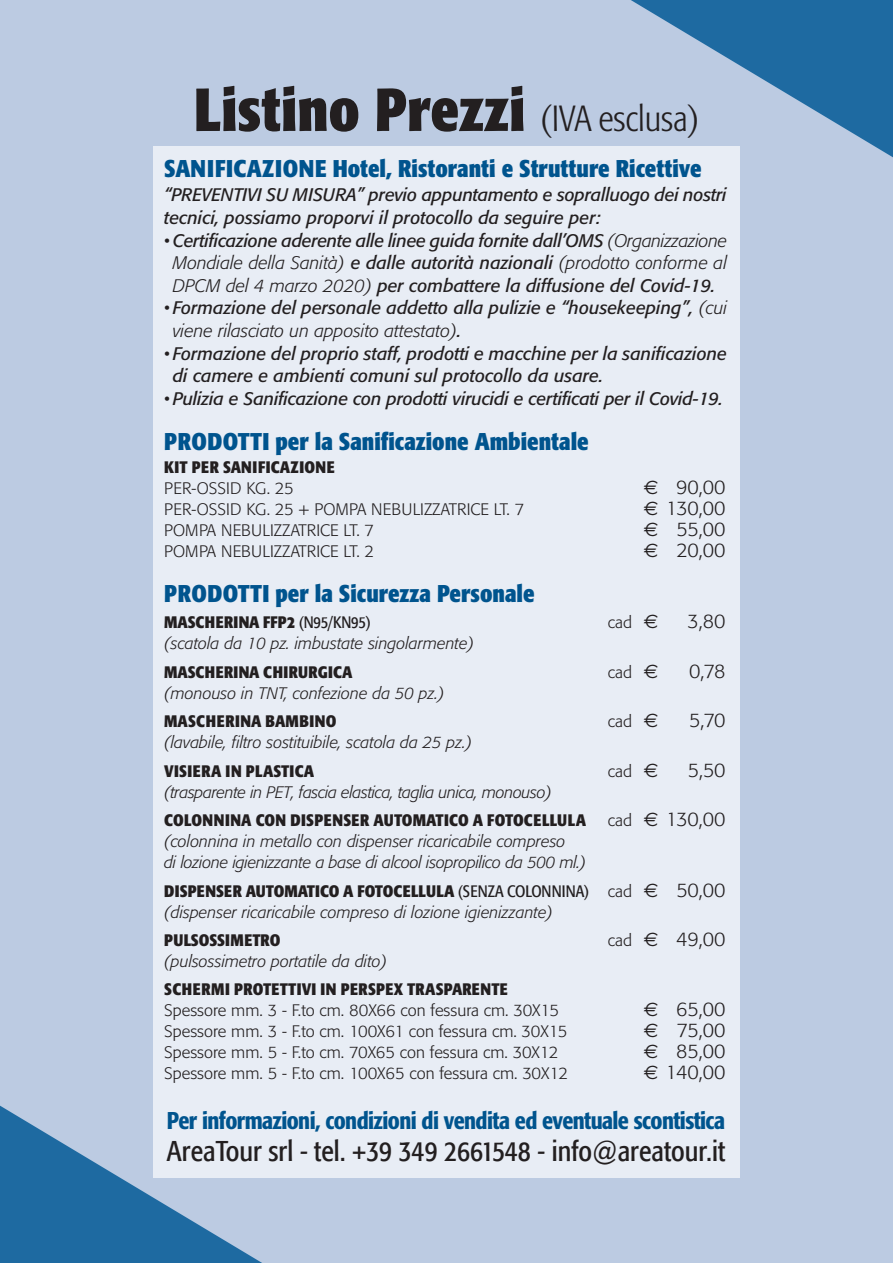
<style>
.page{position:relative;width:893px;height:1263px;background:#bccbe2}
.page>*{position:absolute;margin:0;border:0;box-sizing:border-box;transform-origin:0 0}
.t1{font:700 condensed 60px "Formata";color:#231f20}
.t2{font:condensed 28.5px "Formata";color:#231f20}
.t3{font:700 condensed 24px "Formata";color:#00548e}
.t4{font:500 condensed 24px "Formata";letter-spacing:-.025em;color:#00548e}
.t5{font:300 19.5px "Formata";color:#231f20}
.t6{font:italic 18px/22.6px "Formata";color:#231f20}
.t7{font:italic 300 16.5px/21px "Formata";color:#231f20}
.t8{font:300 16.5px "Formata";color:#231f20}
.t9{font:700 condensed 16.5px "Formata";letter-spacing:.02em;color:#231f20}
.t10{font:italic 300 16.5px "Formata";letter-spacing:-.02em;color:#231f20}
.t11{font:700 condensed 16.5px "Formata";letter-spacing:-.005em;color:#231f20}
.s1{font-weight:300;font-size:36px}
.s2{font-weight:300;font-style:normal}
.s3{font-weight:300}
.s4{font-family:"Euro Sans";font-weight:400}
.s5{font-weight:400}
.s6{font-family:"Euro Sans";font-weight:400;font-size:19.5px}
.s7{font-size:16.5px}
.s8{font-weight:700;font-style:normal;font-stretch:condensed}
.s9{font-weight:400;font-style:normal;font-stretch:condensed}
.s10{font-style:normal}
.s11{font-family:"Euro Sans";font-weight:400;font-style:normal;font-size:19.5px}
.s12{font-style:normal;font-size:19.5px}
</style>
<div class="page">
<svg style="left:595px;top:0;width:298px;height:158px"></svg>
<div style="left:153px;top:147px;width:587px;height:1031px;background:#e8edf5"></div>
<svg style="left:0;top:1105px;width:262px;height:158px"></svg>
<h1 class="t1" style="left:194px;top:86px;width:507px">Listino Prezzi <span class="s1">(IVA esclusa)</span></h1>
<h3 class="t3" style="left:164px;top:159px;width:539px">SANIFICAZIONE Hotel, Ristoranti e Strutture Ricettive</h3>
<p class="t6" style="left:164px;top:185px;width:564px">“PREVENTIVI SU MISURA” previo appuntamento e sopralluogo dei nostri tecnici, possiamo proporvi il protocollo da seguire per:</p>
<p class="t6" style="left:164px;top:230px;width:564px;text-align:center"><span class="s2">•</span> Certificazione aderente alle linee guida fornite dall’OMS <span class="s3">(Organizzazione<br>Mondiale della Sanità)</span> e dalle autorità nazionali <span class="s3">(prodotto conforme al<br>DPCM del 4 marzo 2020)</span> per combattere la diffusione del Covid-19.</p>
<p class="t6" style="left:173px;top:298px;width:556px;text-indent:-8px"><span class="s2">•</span> Formazione del personale addetto alla pulizie e “housekeeping”, <span class="s3">(cui viene rilasciato un apposito attestato)</span>.</p>
<p class="t6" style="left:173px;top:343px;width:556px;text-indent:-8px"><span class="s2">•</span> Formazione del proprio staff, prodotti e macchine per la sanificazione di camere e ambienti comuni sul protocollo da usare.</p>
<p class="t6" style="left:164px;top:389px;width:560px"><span class="s2">•</span>Pulizia e Sanificazione con prodotti virucidi e certificati per il Covid-19.</p>
<h3 class="t3" style="left:164px;top:432px;width:426px">PRODOTTI per la Sanificazione Ambientale</h3>
<p class="t9" style="left:164px;top:461px;width:172px">KIT PER SANIFICAZIONE</p>
<p class="t8" style="left:164px;top:482px;width:131px">PER-OSSID KG. 25</p>
<p class="t5" style="left:644px;top:479px;width:83px"><span class="s4">€</span> 90,00</p>
<p class="t8" style="left:164px;top:503px;width:362px">PER-OSSID KG. 25 + POMPA NEBULIZZATRICE LT. 7</p>
<p class="t5" style="left:644px;top:500px;width:83px"><span class="s4">€</span> 130,00</p>
<p class="t8" style="left:164px;top:524px;width:211px">POMPA NEBULIZZATRICE LT. 7</p>
<p class="t5" style="left:644px;top:521px;width:83px"><span class="s4">€</span> 55,00</p>
<p class="t8" style="left:164px;top:545px;width:211px">POMPA NEBULIZZATRICE LT. 2</p>
<p class="t5" style="left:644px;top:542px;width:83px"><span class="s4">€</span> 20,00</p>
<h3 class="t3" style="left:164px;top:584px;width:372px">PRODOTTI per la Sicurezza Personale</h3>
<p class="t9" style="left:164px;top:616px;width:208px">MASCHERINA FFP2 <span class="s5">(N95/KN95)</span></p>
<p class="t8" style="left:608px;top:615px;width:52px">cad <span class="s6">€</span></p>
<p class="t5" style="left:687px;top:613px;width:40px">3,80</p>
<p class="t7" style="left:164px;top:634px;width:311px">(scatola da 10 pz. imbustate singolarmente)</p>
<p class="t9" style="left:164px;top:665px;width:190px">MASCHERINA CHIRURGICA</p>
<p class="t8" style="left:608px;top:665px;width:52px">cad <span class="s6">€</span></p>
<p class="t5" style="left:689px;top:662px;width:38px">0,78</p>
<p class="t7" style="left:164px;top:684px;width:282px">(monouso in TNT, confezione da 50 pz.)</p>
<p class="t9" style="left:164px;top:715px;width:174px">MASCHERINA BAMBINO</p>
<p class="t8" style="left:608px;top:714px;width:52px">cad <span class="s6">€</span></p>
<p class="t5" style="left:689px;top:712px;width:38px">5,70</p>
<p class="t7" style="left:164px;top:733px;width:310px">(lavabile, filtro sostituibile, scatola da 25 pz.)</p>
<p class="t9" style="left:164px;top:764px;width:151px">VISIERA IN PLASTICA</p>
<p class="t8" style="left:608px;top:764px;width:52px">cad <span class="s6">€</span></p>
<p class="t5" style="left:688px;top:761px;width:39px">5,50</p>
<p class="t10" style="left:164px;top:785px;width:389px">(trasparente in PET, fascia elastica, taglia unica, monouso)</p>
<p class="t9" style="left:164px;top:814px;width:423px">COLONNINA CON DISPENSER AUTOMATICO A FOTOCELLULA</p>
<p class="t5" style="left:608px;top:811px;width:119px"><span class="s7">cad</span> <span class="s4">€</span> 130,00</p>
<p class="t7" style="left:164px;top:832px;width:424px">(colonnina in metallo con dispenser ricaricabile compreso<br>di lozione igienizzante a base di alcool isopropilico da 500 ml.)</p>
<p class="t7" style="left:164px;top:882px;width:563px"><span class="s8">DISPENSER AUTOMATICO A FOTOCELLULA</span> <span class="s9">(SENZA COLONNINA)</span> <span class="s10">cad</span> <span class="s11">€</span> <span class="s12">50,00 </span>(dispenser ricaricabile compreso di lozione igienizzante)</p>
<p class="t11" style="left:164px;top:934px;width:118px">PULSOSSIMETRO</p>
<p class="t5" style="left:608px;top:931px;width:119px"><span class="s7">cad</span> <span class="s4">€</span> 49,00</p>
<p class="t7" style="left:164px;top:952px;width:224px">(pulsossimetro portatile da dito)</p>
<p class="t9" style="left:164px;top:982px;width:345px">SCHERMI PROTETTIVI IN PERSPEX TRASPARENTE</p>
<p class="t8" style="left:164px;top:1003px;width:396px">Spessore mm. 3 - F.to cm. 80X66 con fessura cm. 30X15</p>
<p class="t5" style="left:644px;top:1001px;width:83px"><span class="s4">€</span> 65,00</p>
<p class="t8" style="left:164px;top:1024px;width:405px">Spessore mm. 3 - F.to cm. 100X61 con fessura cm. 30X15</p>
<p class="t5" style="left:644px;top:1022px;width:83px"><span class="s4">€</span> 75,00</p>
<p class="t8" style="left:164px;top:1045px;width:396px">Spessore mm. 5 - F.to cm. 70X65 con fessura cm. 30X12</p>
<p class="t5" style="left:644px;top:1043px;width:83px"><span class="s4">€</span> 85,00</p>
<p class="t8" style="left:164px;top:1066px;width:405px">Spessore mm. 5 - F.to cm. 100X65 con fessura cm. 30X12</p>
<p class="t5" style="left:644px;top:1064px;width:83px"><span class="s4">€</span> 140,00</p>
<h3 class="t4" style="left:167px;top:1111px;width:560px">Per informazioni, condizioni di vendita ed eventuale scontistica</h3>
<h2 class="t2" style="left:167px;top:1139px;width:560px">AreaTour srl - tel. +39 349 2661548 - info@areatour.it</h2>
</div>
